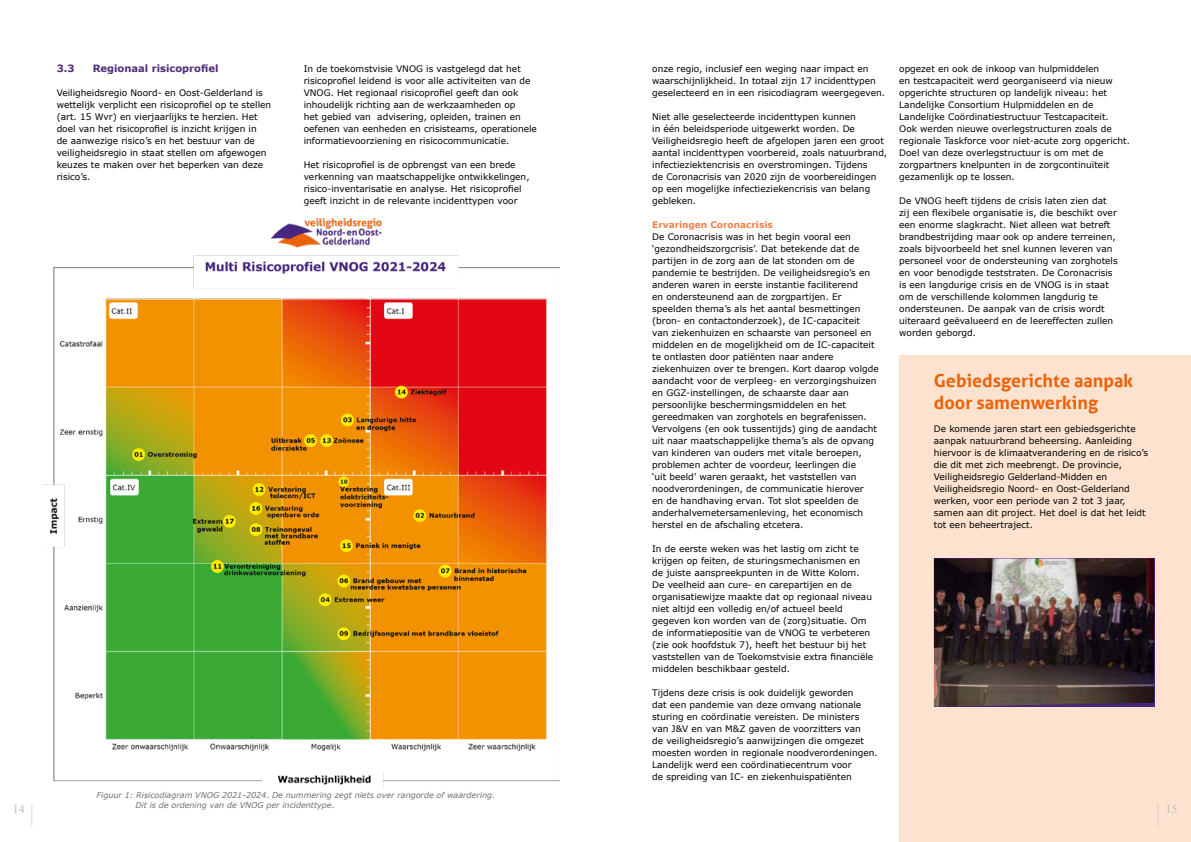
<style>
.page{position:relative;width:1191px;height:842px;background:#fff}
.page>*{position:absolute;margin:0;border:0;box-sizing:border-box;transform-origin:0 0}
.t1{font:700 18px/21.6px "Aller";color:#eb6209}
.t2{font:12px/11px "Times New Roman";color:#bababa;text-align:right}
.t3{font:700 10px "Verdana";color:#502a78}
.t4{font:9px/12px "Verdana";color:#000}
.t5{font:700 9px "Verdana";color:#f08048}
.t6{font:italic 8px/9.6px "Verdana";color:#706f6f}
</style>
<div class="page">
<img style="left:43px;top:218px;width:516px;height:571px">
<div style="left:899px;top:355px;width:292px;height:487px;background:#fde3cf"></div>
<img style="left:934px;top:558px;width:220px;height:149px">
<p class="t3" style="left:57px;top:62px;width:19px">3.3</p>
<p class="t3" style="left:93px;top:62px;width:127px">Regionaal risicoprofiel</p>
<p class="t4" style="left:57px;top:87px;width:216px">Veiligheidsregio Noord- en Oost-Gelderland is wettelijk verplicht een risicoprofiel op te stellen (art. 15 Wvr) en vierjaarlijks te herzien. Het doel van het risicoprofiel is inzicht krijgen in<br>de aanwezige risico’s en het bestuur van de veiligheidsregio in staat stellen om afgewogen keuzes te maken over het beperken van deze risico’s.</p>
<p class="t4" style="left:304px;top:63px;width:235px">In de toekomstvisie VNOG is vastgelegd dat het risicoprofiel leidend is voor alle activiteiten van de VNOG. Het regionaal risicoprofiel geeft dan ook inhoudelijk richting aan de werkzaamheden op<br>het gebied van advisering, opleiden, trainen en oefenen van eenheden en crisisteams, operationele informatievoorziening en risicocommunicatie.</p>
<p class="t4" style="left:304px;top:159px;width:227px">Het risicoprofiel is de opbrengst van een brede verkenning van maatschappelijke ontwikkelingen, risico-inventarisatie en analyse. Het risicoprofiel geeft inzicht in de relevante incidenttypen voor</p>
<p class="t4" style="left:652px;top:63px;width:234px">onze regio, inclusief een weging naar impact en waarschijnlijkheid. In totaal zijn 17 incidenttypen geselecteerd en in een risicodiagram weergegeven.</p>
<p class="t4" style="left:652px;top:111px;width:236px">Niet alle geselecteerde incidenttypen kunnen<br>in één beleidsperiode uitgewerkt worden. De Veiligheidsregio heeft de afgelopen jaren een groot aantal incidenttypen voorbereid, zoals natuurbrand, infectieziektencrisis en overstromingen. Tijdens<br>de Coronacrisis van 2020 zijn de voorbereidingen op een mogelijke infectieziekencrisis van belang gebleken.</p>
<p class="t5" style="left:652px;top:219px;width:122px">Ervaringen Coronacrisis</p>
<p class="t4" style="left:652px;top:231px;width:228px">De Coronacrisis was in het begin vooral een ‘gezondheidszorgcrisis’. Dat betekende dat de partijen in de zorg aan de lat stonden om de pandemie te bestrijden. De veiligheidsregio’s en anderen waren in eerste instantie faciliterend<br>en ondersteunend aan de zorgpartijen. Er speelden thema’s als het aantal besmettingen (bron- en contactonderzoek), de IC-capaciteit<br>van ziekenhuizen en schaarste van personeel en middelen en de mogelijkheid om de IC-capaciteit te ontlasten door patiënten naar andere ziekenhuizen over te brengen. Kort daarop volgde aandacht voor de verpleeg- en verzorgingshuizen en GGZ-instellingen, de schaarste daar aan persoonlijke beschermingsmiddelen en het gereedmaken van zorghotels en begrafenissen.<br>Vervolgens (en ook tussentijds) ging de aandacht uit naar maatschappelijke thema’s als de opvang van kinderen van ouders met vitale beroepen, problemen achter de voordeur, leerlingen die<br>‘uit beeld’ waren geraakt, het vaststellen van noodverordeningen, de communicatie hierover<br>en de handhaving ervan. Tot slot speelden de anderhalvemetersamenleving, het economisch herstel en de afschaling etcetera.</p>
<p class="t4" style="left:652px;top:543px;width:222px">In de eerste weken was het lastig om zicht te krijgen op feiten, de sturingsmechanismen en de juiste aanspreekpunten in de Witte Kolom.<br>De veelheid aan cure- en carepartijen en de organisatiewijze maakte dat op regionaal niveau niet altijd een volledig en/of actueel beeld gegeven kon worden van de (zorg)situatie. Om de informatiepositie van de VNOG te verbeteren (zie ook hoofdstuk 7), heeft het bestuur bij het vaststellen van de Toekomstvisie extra financiële middelen beschikbaar gesteld.</p>
<p class="t4" style="left:652px;top:687px;width:227px">Tijdens deze crisis is ook duidelijk geworden<br>dat een pandemie van deze omvang nationale sturing en coördinatie vereisten. De ministers van J&amp;V en van M&amp;Z gaven de voorzitters van<br>de veiligheidsregio’s aanwijzingen die omgezet moesten worden in regionale noodverordeningen.<br>Landelijk werd een coördinatiecentrum voor<br>de spreiding van IC- en ziekenhuispatiënten</p>
<p class="t4" style="left:899px;top:63px;width:232px">opgezet en ook de inkoop van hulpmiddelen<br>en testcapaciteit werd georganiseerd via nieuw opgerichte structuren op landelijk niveau: het Landelijke Consortium Hulpmiddelen en de Landelijke Coördinatiestructuur Testcapaciteit.<br>Ook werden nieuwe overlegstructuren zoals de regionale Taskforce voor niet-acute zorg opgericht.<br>Doel van deze overlegstructuur is om met de zorgpartners knelpunten in de zorgcontinuïteit gezamenlijk op te lossen.</p>
<p class="t4" style="left:899px;top:195px;width:220px">De VNOG heeft tijdens de crisis laten zien dat zij een flexibele organisatie is, die beschikt over een enorme slagkracht. Niet alleen wat betreft brandbestrijding maar ook op andere terreinen, zoals bijvoorbeeld het snel kunnen leveren van personeel voor de ondersteuning van zorghotels en voor benodigde teststraten. De Coronacrisis is een langdurige crisis en de VNOG is in staat om de verschillende kolommen langdurig te ondersteunen. De aanpak van de crisis wordt uiteraard geëvalueerd en de leereffecten zullen worden geborgd.</p>
<h1 class="t1" style="left:934px;top:370px;width:201px">Gebiedsgerichte aanpak door samenwerking</h1>
<p class="t4" style="left:934px;top:423px;width:216px">De komende jaren start een gebiedsgerichte aanpak natuurbrand beheersing. Aanleiding hiervoor is de klimaatverandering en de risico’s die dit met zich meebrengt. De provincie, Veiligheidsregio Gelderland-Midden en Veiligheidsregio Noord- en Oost-Gelderland werken, voor een periode van 2 tot 3 jaar, samen aan dit project. Het doel is dat het leidt tot een beheertraject.</p>
<p class="t6" style="left:135px;top:791px;width:361px;text-indent:-39px">Figuur 1: Risicodiagram VNOG 2021-2024. De nummering zegt niets over rangorde of waardering.<br>Dit is de ordening van de VNOG per incidenttype.</p>
<h2 class="t2" style="left:13px;top:803px;width:22px">14 | |</h2>
<h2 class="t2" style="left:1157px;top:803px;width:22px;text-align:left">| 15 |</h2>
</div>
